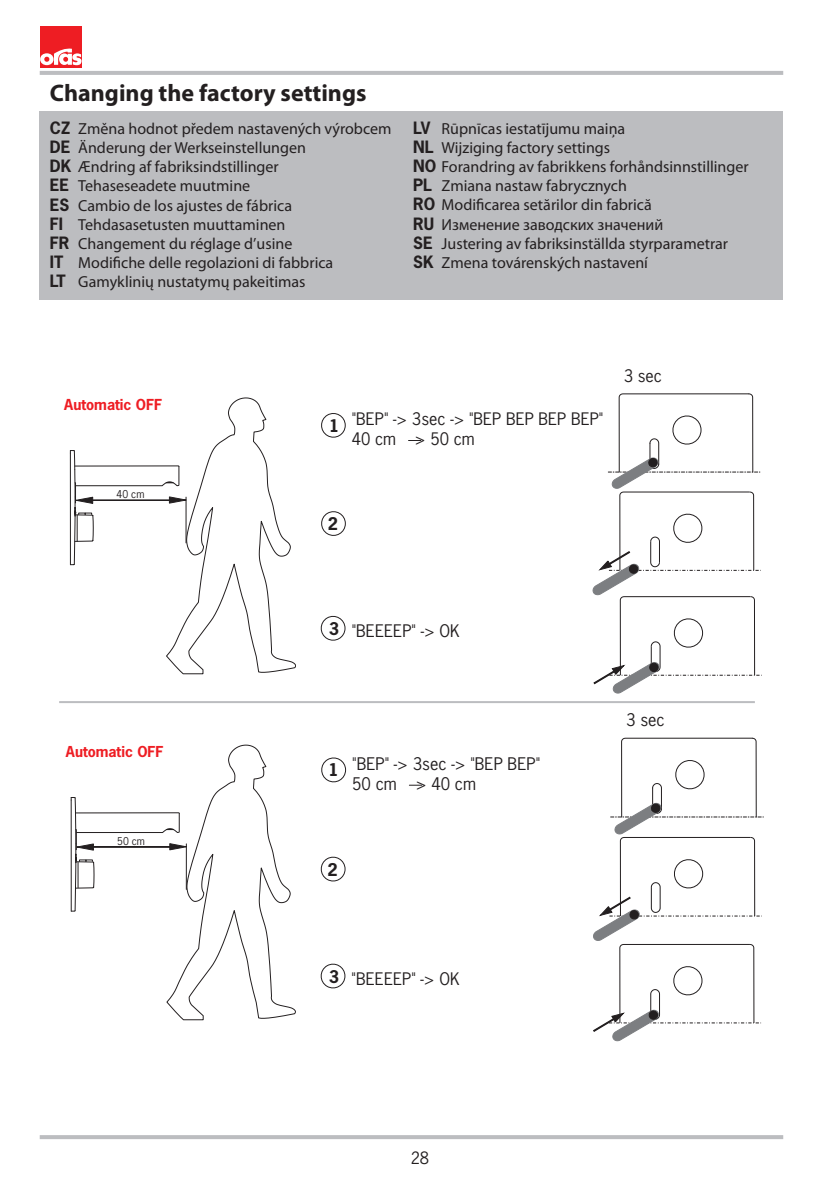
<style>
.page{position:relative;width:840px;height:1191px;background:#fff}
.page>*{position:absolute;margin:0;border:0;box-sizing:border-box;transform-origin:0 0}
.t1{font:700 24px "Myriad Pro";color:#231f20}
.t2{font:700 16.6px "News Gothic";color:#231f20}
.t3{font:16.4px/19.8px "News Gothic";color:#231f20}
.t4{font:700 16.4px "News Gothic";color:#231f20}
.t5{font:16.2px/19.6px "News Gothic";color:#231f20}
.t6{font:16px/19.2px "Myriad Pro";color:#231f20}
.t7{font:16px "News Gothic Std";color:#231f20}
.t8{font:700 14.2px "News Gothic";color:#ee1d23}
.t9{font:10.2px "News Gothic";color:#231f20}
.s1{font-family:"News Gothic";font-weight:700}
.s2{font-weight:700;font-size:16.4px}
.s3{font-weight:700;font-size:16.6px}
</style>
<div class="page">
<hr style="left:40px;top:71px;width:742px;height:4px;background:#bcbdc0">
<hr style="left:40px;top:1135px;width:742px;height:4px;background:#bcbdc0">
<div style="left:40px;top:27px;width:42px;height:41px;background:#ee1d23"></div>
<svg style="left:40px;top:48px;width:41px;height:17px"></svg>
<hr style="left:59px;top:701px;width:695px;height:2px;background:#bcbdc0">
<svg style="left:70px;top:744px;width:225px;height:276px"></svg>
<svg style="left:70px;top:397px;width:225px;height:277px"></svg>
<svg style="left:321px;top:413px;width:25px;height:25px"></svg>
<svg style="left:408px;top:440px;width:12px;height:1px"></svg>
<svg style="left:321px;top:757px;width:25px;height:26px"></svg>
<svg style="left:409px;top:785px;width:12px;height:1px"></svg>
<svg style="left:321px;top:511px;width:25px;height:25px"></svg>
<svg style="left:320px;top:615px;width:25px;height:26px"></svg>
<svg style="left:320px;top:856px;width:26px;height:26px"></svg>
<svg style="left:320px;top:963px;width:25px;height:26px"></svg>
<svg style="left:592px;top:299px;width:171px;height:742px"></svg>
<div style="left:40px;top:111px;width:742px;height:188px;background:#bcbdc0"></div>
<h1 class="t1" style="left:50px;top:77px;width:318px">Changing the factory settings</h1>
<p class="t6" style="left:50px;top:118px;width:343px"><span class="s1">CZ</span> Změna hodnot předem nastavených výrobcem <span class="s1">DE</span> Änderung der Werkseinstellungen<br><span class="s1">DK</span> Ændring af fabriksindstillinger<br><span class="s1">EE</span> Tehaseseadete muutmine<br><span class="s1">ES</span> Cambio de los ajustes de fábrica<br><span class="s1">FI</span> Tehdasasetusten muuttaminen<br><span class="s1">FR</span> Changement du réglage d’usine<br><span class="s1">IT</span> Modifiche delle regolazioni di fabbrica<br><span class="s1">LT</span> Gamyklinių nustatymų pakeitimas</p>
<p class="t6" style="left:413px;top:118px;width:337px"><span class="s1">LV</span> Rūpnīcas iestatījumu maiņa<br><span class="s1">NL</span> Wijziging factory settings<br><span class="s1">NO</span> Forandring av fabrikkens forhåndsinnstillinger <span class="s1">PL</span> Zmiana nastaw fabrycznych<br><span class="s1">RO</span> Modificarea setărilor din fabrică<br><span class="s1">RU</span> Изменение заводских значений<br><span class="s1">SE</span> Justering av fabriksinställda styrparametrar <span class="s1">SK</span> Zmena továrenských nastavení</p>
<p class="t8" style="left:64px;top:395px;width:99px">Automatic OFF</p>
<p class="t9" style="left:116px;top:488px;width:29px">40 cm</p>
<p class="t8" style="left:66px;top:742px;width:99px">Automatic OFF</p>
<p class="t9" style="left:117px;top:834px;width:29px">50 cm</p>
<p class="t5" style="left:351px;top:409px;width:253px;text-indent:-22px"><span class="s2">1</span> "BEP" -&gt; 3sec -&gt; "BEP BEP BEP BEP"<br>40 cm &gt; 50 cm</p>
<p class="t5" style="left:623px;top:365px;width:40px">3 sec</p>
<p class="t4" style="left:327px;top:513px;width:12px">2</p>
<p class="t3" style="left:329px;top:621px;width:132px"><span class="s3">3</span> "BEEEEP" -&gt; OK</p>
<p class="t3" style="left:352px;top:753px;width:189px;text-indent:-24px"><span class="s3">1</span> "BEP" -&gt; 3sec -&gt; "BEP BEP"<br>50 cm &gt; 40 cm</p>
<p class="t2" style="left:327px;top:858px;width:12px">2</p>
<p class="t3" style="left:626px;top:709px;width:40px">3 sec</p>
<p class="t5" style="left:329px;top:968px;width:132px"><span class="s2">3</span> "BEEEEP" -&gt; OK</p>
<p class="t7" style="left:410px;top:1147px;width:20px">28</p>
</div>
